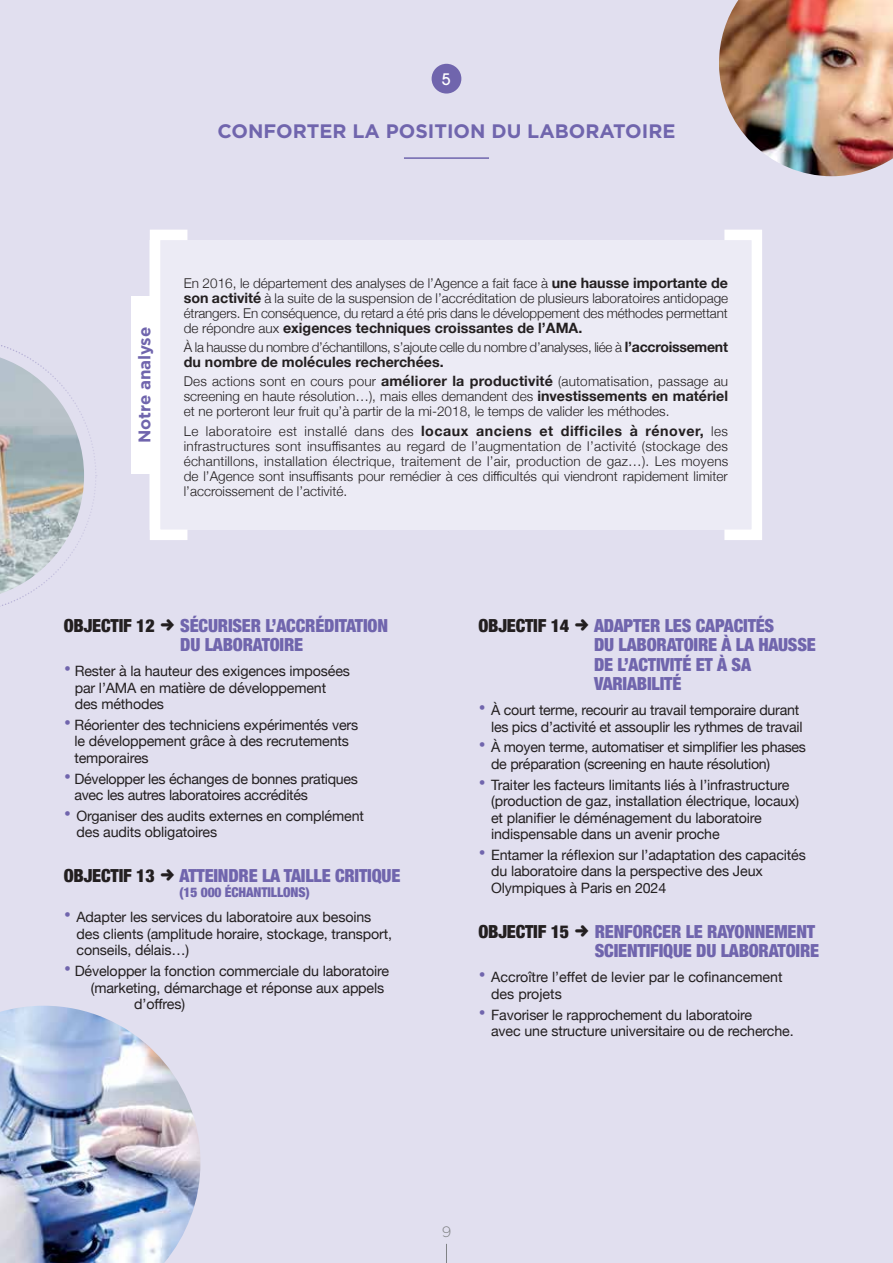
<style>
.page{position:relative;width:893px;height:1263px;background:#e1dfef}
.page>*{position:absolute;margin:0;border:0;box-sizing:border-box;transform-origin:0 0}
.t1{font:700 19.5px "Gotham";color:#7065ad}
.t2{font:900 condensed 18px/19.5px "Helvetica Neue";letter-spacing:-.01em;color:#7065ad}
.t3{font:900 condensed 18px "Helvetica Neue";letter-spacing:-.01em;color:#231f20}
.t4{font:700 16.8px "Gotham";letter-spacing:-.01em;color:#7065ad}
.t5{font:500 15.75px "Avant Garde";color:#fff}
.t6{font:300 15px "Gotham";color:#808285}
.t7{font:14.25px/16.5px "Helvetica Neue";letter-spacing:-.01em;color:#231f20}
.t8{font:700 14.25px "Helvetica Neue";color:#231f20}
.t9{font:300 13.5px/15px "Helvetica Neue";letter-spacing:-.01em;color:#231f20;text-align:justify}
.t10{font:900 condensed 13.5px "Helvetica Neue";letter-spacing:-.01em;color:#7065ad}
.s1{font-weight:700;font-size:14.25px}
.s2{font-weight:300;font-size:13.5px}
.s3{font-size:21px;color:#7065ad}
.s4{font-weight:700;font-size:21px;color:#7065ad}
</style>
<div class="page">
<svg style="left:0;top:345px;width:97px;height:261px"></svg>
<img style="left:719px;top:0;width:174px;height:176px">
<img style="left:0;top:1006px;width:200px;height:257px">
<hr style="left:404px;top:157px;width:85px;height:2px;background:#7065ad">
<div style="left:432px;top:64px;width:29px;height:30px;background:#7065ad;border-radius:50%"></div>
<div style="left:150px;top:240px;width:612px;height:290px;background:#ecebf5"></div>
<div style="left:150px;top:230px;width:43px;height:310px;border:10px solid #fff"></div>
<div style="left:719px;top:230px;width:43px;height:310px;border:10px solid #fff"></div>
<div style="left:131px;top:296px;width:26px;height:177px;background:#fff"></div>
<svg style="left:446px;top:1244px;width:1px;height:19px"></svg>
<p class="t5" style="left:442px;top:69px;width:10px">5</p>
<h1 class="t1" style="left:217px;top:118px;width:90px">CON FORTER</h1>
<h1 class="t1" style="left:353px;top:118px;width:73px">LA POSITI</h1>
<h1 class="t1" style="left:454px;top:118px;width:88px">ON DU LAB</h1>
<h1 class="t1" style="left:569px;top:118px;width:31px">ORAT</h1>
<h1 class="t1" style="left:625px;top:118px;width:28px">OIRE</h1>
<p class="t4" style="left:133px;top:443px;width:117px;rotate:-90deg">NOTRE ANALYSE</p>
<p class="t9" style="left:184px;top:275px;width:546px">En 2016, le département des analyses de l’Agence a fait face à <span class="s1">une hausse importante de son activité</span> à la suite de la suspension de l’accréditation de plusieurs laboratoires antidopage étrangers. En conséquence, du retard a été pris dans le développement des méthodes permettant</p>
<p class="t8" style="left:184px;top:317px;width:400px"><span class="s2">de répondre aux</span> exigences techniques croissantes de l’AMA.</p>
<p class="t9" style="left:184px;top:339px;width:546px">À la hausse du nombre d’échantillons, s’ajoute celle du nombre d’analyses, liée à <span class="s1">l’accroissement</span></p>
<p class="t8" style="left:184px;top:351px;width:261px">du nombre de molécules recherchées.</p>
<p class="t9" style="left:184px;top:373px;width:546px">Des actions sont en cours pour <span class="s1">améliorer la productivité</span> (automatisation, passage au screening en haute résolution…), mais elles demandent des <span class="s1">investissements en matériel </span>et ne porteront leur fruit qu’à partir de la mi-2018, le temps de valider les méthodes.</p>
<p class="t9" style="left:184px;top:422px;width:546px">Le laboratoire est installé dans des <span class="s1">locaux anciens et difficiles à rénover,</span> les infrastructures sont insuffisantes au regard de l’augmentation de l’activité (stockage des échantillons, installation électrique, traitement de l’air, production de gaz…). Les moyens de l’Agence sont insuffisants pour remédier à ces difficultés qui viendront rapidement limiter l’accroissement de l’activité.</p>
<p class="t3" style="left:64px;top:610px;width:92px">OBJECTIF 12</p>
<p class="t2" style="left:180px;top:614px;width:209px">SÉCURISER L’ACCRÉDITATION<br>DU LABORATOIRE</p>
<p class="t7" style="left:75px;top:663px;width:277px;text-indent:-11px"><span class="s3">•</span> Rester à la hauteur des exigences imposées par l’AMA en matière de développement des méthodes</p>
<p class="t7" style="left:74px;top:717px;width:285px;text-indent:-11px"><span class="s3">•</span> Réorienter des techniciens expérimentés vers le développement grâce à des recrutements temporaires</p>
<p class="t7" style="left:74px;top:771px;width:285px;text-indent:-11px"><span class="s3">•</span> Développer les échanges de bonnes pratiques avec les autres laboratoires accrédités</p>
<p class="t7" style="left:77px;top:808px;width:289px;text-indent:-13px"><span class="s4">•</span> Organiser des audits externes en complément des audits obligatoires</p>
<p class="t3" style="left:64px;top:861px;width:92px">OBJECTIF 13</p>
<p class="t2" style="left:180px;top:865px;width:222px">ATTEINDRE LA TAILLE CRITIQUE</p>
<p class="t10" style="left:180px;top:881px;width:132px">(15 000 ÉCHANTILLONS)</p>
<p class="t7" style="left:77px;top:910px;width:317px;text-indent:-13px"><span class="s4">•</span> Adapter les services du laboratoire aux besoins des clients (amplitude horaire, stockage, transport, conseils, délais…)</p>
<p class="t7" style="left:64px;top:964px;width:327px"><span class="s3">•</span> Développer la fonction commerciale du laboratoire</p>
<p class="t7" style="left:91px;top:980px;width:295px">(marketing, démarchage et réponse aux appels</p>
<p class="t7" style="left:134px;top:997px;width:52px">d’offres)</p>
<p class="t3" style="left:478px;top:610px;width:92px">OBJECTIF 14</p>
<p class="t2" style="left:594px;top:614px;width:223px">ADAPTER LES CAPACITÉS<br>DU LABORATOIRE À LA HAUSSE<br>DE L’ACTIVITÉ ET À SA<br>VARIABILITÉ</p>
<p class="t7" style="left:478px;top:702px;width:326px;text-align:right"><span class="s4">•</span> À court terme, recourir au travail temporaire durant les pics d’activité et assouplir les rythmes de travail</p>
<p class="t7" style="left:491px;top:740px;width:316px;text-indent:-13px"><span class="s4">•</span> À moyen terme, automatiser et simplifier les phases de préparation (screening en haute résolution)</p>
<p class="t7" style="left:491px;top:777px;width:310px;text-indent:-13px"><span class="s4">•</span> Traiter les facteurs limitants liés à l’infrastructure (production de gaz, installation électrique, locaux) et planifier le déménagement du laboratoire indispensable dans un avenir proche</p>
<p class="t7" style="left:491px;top:847px;width:316px;text-indent:-13px"><span class="s4">•</span> Entamer la réflexion sur l’adaptation des capacités du laboratoire dans la perspective des Jeux<br>Olympiques à Paris en 2024</p>
<p class="t3" style="left:478px;top:917px;width:92px">OBJECTIF 15</p>
<p class="t2" style="left:595px;top:921px;width:226px">RENFORCER LE RAYONNEMENT<br>SCIENTIFIQUE DU LABORATOIRE</p>
<p class="t7" style="left:491px;top:970px;width:293px;text-indent:-13px"><span class="s4">•</span> Accroître l’effet de levier par le cofinancement des projets</p>
<p class="t7" style="left:491px;top:1007px;width:304px;text-indent:-13px"><span class="s4">•</span> Favoriser le rapprochement du laboratoire<br>avec une structure universitaire ou de recherche.</p>
<p class="t6" style="left:442px;top:1223px;width:11px">9</p>
</div>
